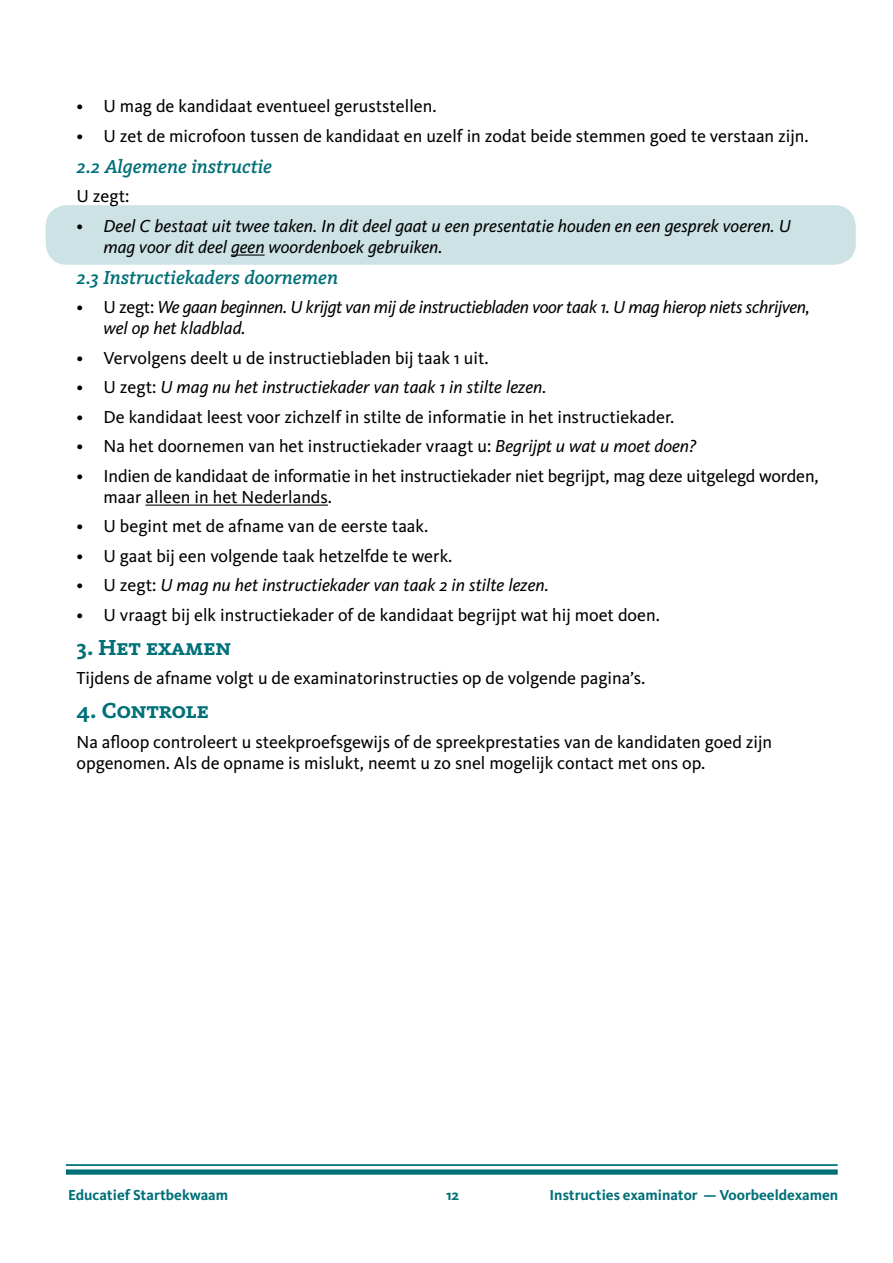
<style>
.page{position:relative;width:893px;height:1263px;background:#fff}
.page>*{position:absolute;margin:0;border:0;box-sizing:border-box;transform-origin:0 0}
.t1{font:700 22.5px "Kievit Slab OT";color:#007078}
.t2{font:italic 500 19.5px "Kievit Slab OT";color:#007078}
.t3{font:18px/21px "Kievit OT";color:#000}
.t4{font:italic 18px/21px "Kievit OT";color:#000}
.t5{font:italic 18px/21px "Kievit OT";letter-spacing:-.02em;color:#000}
.t6{font:700 15px "Kievit OT";color:#007078}
.s1{font-style:normal}
.s2{font-style:italic}
</style>
<div class="page">
<hr style="left:66px;top:1164px;width:772px;height:2px;background:#007078">
<div style="left:66px;top:1169px;width:772px;height:6px;background:#007078"></div>
<div style="left:46px;top:205px;width:810px;height:60px;background:#cce2e4;border-radius:21px"></div>
<hr style="left:231px;top:254px;width:34px;height:2px;background:#000">
<hr style="left:145px;top:505px;width:183px;height:1px;background:#000">
<p class="t3" style="left:77px;top:96px;width:362px">• U mag de kandidaat eventueel geruststellen.</p>
<p class="t3" style="left:77px;top:125px;width:734px">• U zet de microfoon tussen de kandidaat en uzelf in zodat beide stemmen goed te verstaan zijn.</p>
<p class="t2" style="left:77px;top:155px;width:197px">2.2 Algemene instructie</p>
<p class="t3" style="left:77px;top:186px;width:54px">U zegt:</p>
<p class="t4" style="left:104px;top:215px;width:689px;text-indent:-27px">• Deel C bestaat uit twee taken. In dit deel gaat u een presentatie houden en een gesprek voeren. U mag voor dit deel geen woordenboek gebruiken.</p>
<p class="t2" style="left:77px;top:266px;width:263px">2.3 Instructiekaders doornemen</p>
<p class="t5" style="left:104px;top:297px;width:708px;text-indent:-27px"><span class="s1">• U zegt:</span> We gaan beginnen. U krijgt van mij de instructiebladen voor taak 1. U mag hierop niets schrijven, wel op het kladblad.</p>
<p class="t3" style="left:77px;top:347px;width:414px">• Vervolgens deelt u de instructiebladen bij taak 1 uit.</p>
<p class="t4" style="left:77px;top:377px;width:471px"><span class="s1">• U zegt:</span> U mag nu het instructiekader van taak 1 in stilte lezen.</p>
<p class="t3" style="left:77px;top:406px;width:599px">• De kandidaat leest voor zichzelf in stilte de informatie in het instructiekader.</p>
<p class="t3" style="left:77px;top:436px;width:621px">• Na het doornemen van het instructiekader vraagt u: <span class="s2">Begrijpt u wat u moet doen?</span></p>
<p class="t3" style="left:104px;top:465px;width:717px;text-indent:-27px">• Indien de kandidaat de informatie in het instructiekader niet begrijpt, mag deze uitgelegd worden, maar alleen in het Nederlands.</p>
<p class="t3" style="left:77px;top:516px;width:353px">• U begint met de afname van de eerste taak.</p>
<p class="t3" style="left:77px;top:545px;width:377px">• U gaat bij een volgende taak hetzelfde te werk.</p>
<p class="t4" style="left:77px;top:575px;width:474px"><span class="s1">• U zegt:</span> U mag nu het instructiekader van taak 2 in stilte lezen.</p>
<p class="t3" style="left:77px;top:604px;width:585px">• U vraagt bij elk instructiekader of de kandidaat begrijpt wat hij moet doen.</p>
<p class="t1" style="left:77px;top:634px;width:156px">3. Het examen</p>
<p class="t3" style="left:77px;top:668px;width:570px">Tijdens de afname volgt u de examinatorinstructies op de volgende pagina’s.</p>
<p class="t1" style="left:77px;top:697px;width:134px">4. Controle</p>
<p class="t3" style="left:77px;top:731px;width:697px">Na afloop controleert u steekproefsgewijs of de spreekprestaties van de kandidaten goed zijn opgenomen. Als de opname is mislukt, neemt u zo snel mogelijk contact met ons op.</p>
<p class="t6" style="left:68px;top:1186px;width:162px">Educatief Startbekwaam</p>
<p class="t6" style="left:446px;top:1186px;width:15px">12</p>
<p class="t6" style="left:550px;top:1186px;width:290px">Instructies examinator — Voorbeeldexamen</p>
</div>
